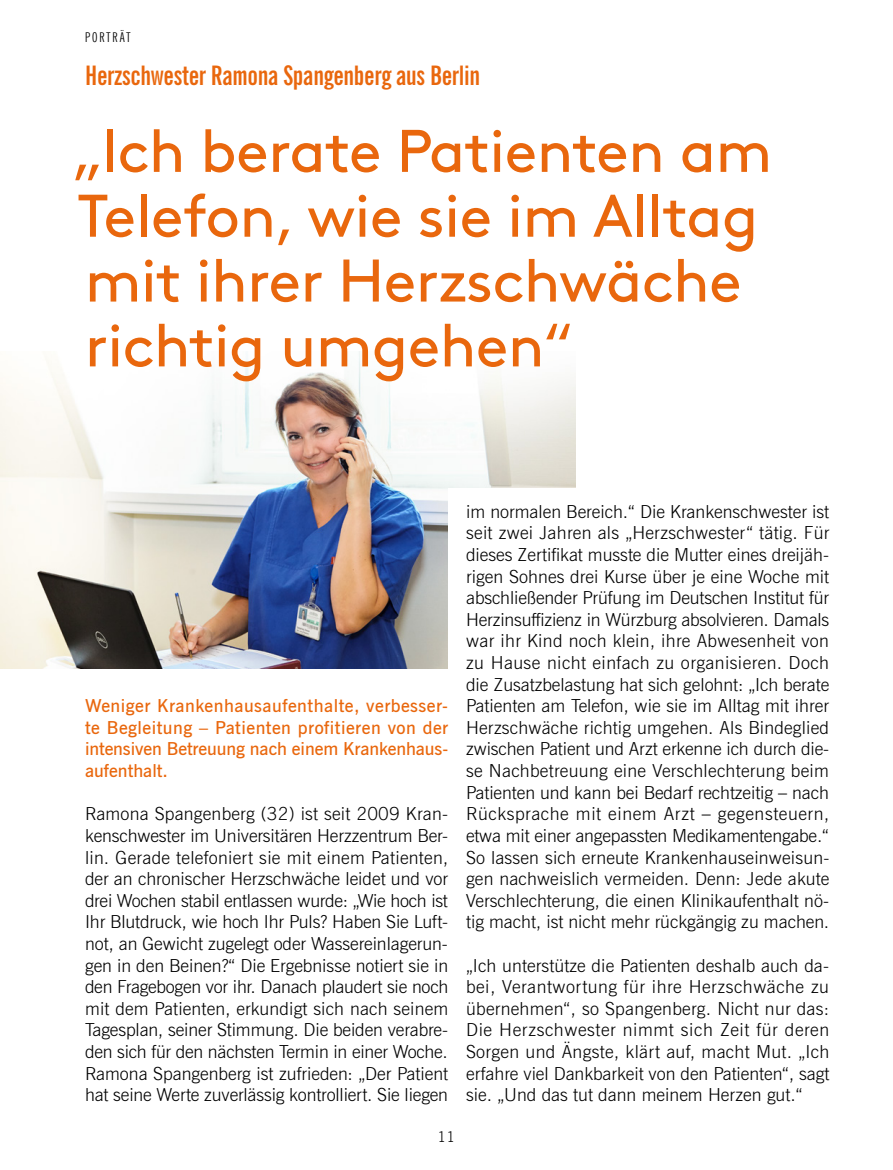
<style>
.page{position:relative;width:893px;height:1170px;background:#fff}
.page>*{position:absolute;margin:0;border:0;box-sizing:border-box;transform-origin:0 0}
.t1{font:60px/64.8px "Brown";letter-spacing:-.01em;color:#e9670d}
.t2{font:700 extra-condensed 27px "News Gothic BT";letter-spacing:-.01em;color:#e9670d}
.t3{font:300 18px/21.6px "News Gothic BT";color:#000;text-align:justify}
.t4{font:600 18px/21.6px "News Gothic BT";letter-spacing:-.005em;color:#e9670d;text-align:justify}
.t5{font:300 15px "News Gothic BT";color:#000}
.t6{font:extra-condensed 13.5px "News Gothic BT";letter-spacing:.15em;color:#000}
</style>
<div class="page">
<img style="left:0;top:351px;width:575px;height:317px">
<div style="left:448px;top:488px;width:397px;height:630px;background:#fff"></div>
<p class="t6" style="left:85px;top:29px;width:47px">PORTRÄT</p>
<h2 class="t2" style="left:85px;top:59px;width:397px">Herzschwester Ramona Spangenberg aus Berlin</h2>
<h1 class="t1" style="left:72px;top:114px;width:701px">„Ich berate Patienten am<br>Telefon, wie sie im Alltag mit ihrer Herzschwäche richtig umgehen“</h1>
<p class="t4" style="left:85px;top:694px;width:365px">Weniger Krankenhausaufenthalte, verbesser&shy;te Begleitung – Patienten profitieren von der intensiven Betreuung nach einem Krankenhaus&shy;aufenthalt.</p>
<p class="t3" style="left:85px;top:802px;width:365px">Ramona Spangenberg (32) ist seit 2009 Kran&shy;kenschwester im Universitären Herzzentrum Ber&shy;lin. Gerade telefoniert sie mit einem Patienten, der an chronischer Herzschwäche leidet und vor drei Wochen stabil entlassen wurde: „Wie hoch ist Ihr Blutdruck, wie hoch Ihr Puls? Haben Sie Luft&shy;not, an Gewicht zugelegt oder Wassereinlagerun&shy;gen in den Beinen?“ Die Ergebnisse notiert sie in den Fragebogen vor ihr. Danach plaudert sie noch mit dem Patienten, erkundigt sich nach seinem Tagesplan, seiner Stimmung. Die beiden verabre&shy;den sich für den nächsten Termin in einer Woche.<br>Ramona Spangenberg ist zufrieden: „Der Patient hat seine Werte zuverlässig kontrolliert. Sie liegen</p>
<p class="t5" style="left:438px;top:1127px;width:19px">11</p>
<p class="t3" style="left:466px;top:500px;width:365px">im normalen Bereich.“ Die Krankenschwester ist seit zwei Jahren als „Herzschwester“ tätig. Für dieses Zertifikat musste die Mutter eines dreijäh&shy;rigen Sohnes drei Kurse über je eine Woche mit abschließender Prüfung im Deutschen Institut für Herzinsuffizienz in Würzburg absolvieren. Damals war ihr Kind noch klein, ihre Abwesenheit von zu Hause nicht einfach zu organisieren. Doch die Zusatzbelastung hat sich gelohnt: „Ich berate Patienten am Telefon, wie sie im Alltag mit ihrer Herzschwäche richtig umgehen. Als Bindeglied zwischen Patient und Arzt erkenne ich durch die&shy;se Nachbetreuung eine Verschlechterung beim Patienten und kann bei Bedarf rechtzeitig – nach Rücksprache mit einem Arzt – gegensteuern, etwa mit einer angepassten Medikamentengabe.“ So lassen sich erneute Krankenhauseinweisun&shy;gen nachweislich vermeiden. Denn: Jede akute Verschlechterung, die einen Klinikaufenthalt nö&shy;tig macht, ist nicht mehr rückgängig zu machen.</p>
<p class="t3" style="left:466px;top:954px;width:365px">„Ich unterstütze die Patienten deshalb auch da&shy;bei, Verantwortung für ihre Herzschwäche zu übernehmen“, so Spangenberg. Nicht nur das:<br>Die Herzschwester nimmt sich Zeit für deren Sorgen und Ängste, klärt auf, macht Mut. „Ich erfahre viel Dankbarkeit von den Patienten“, sagt sie. „Und das tut dann meinem Herzen gut.“</p>
</div>
